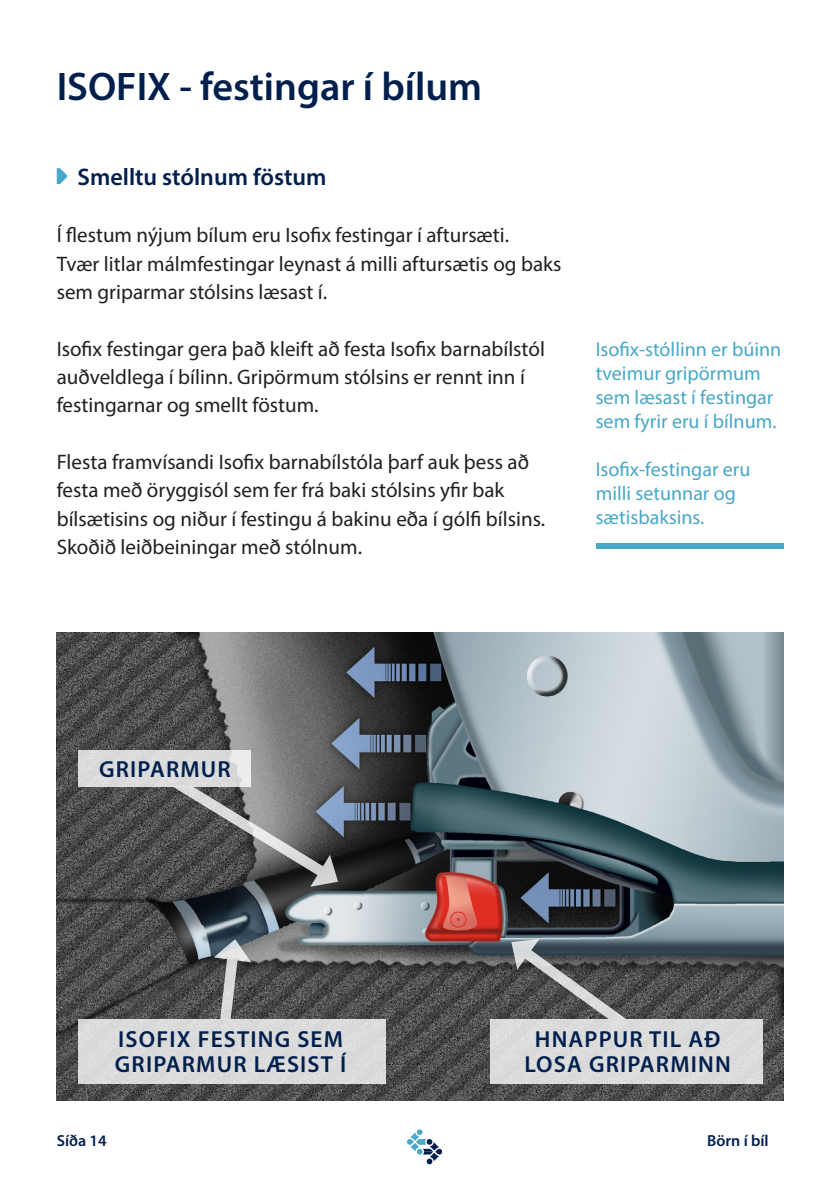
<style>
.page{position:relative;width:840px;height:1191px;background:#fff}
.page>*{position:absolute;margin:0;border:0;box-sizing:border-box;transform-origin:0 0}
.overskrift{font:600 40px "Myriad Pro";color:#001f4d}
.brødtekst{font:600 24px "Myriad Pro";color:#001f4d}
.brødtekst-2{font:600 23.2px/25.4px "Myriad Pro";letter-spacing:.05em;color:#001f4d;text-align:center}
.brødtekst-3{font:21px/28.4px "Myriad Pro";color:#231f20}
.Paragraph_Style_2{font:20px/24px "Myriad Pro";color:#47a8c7}
.t1{font:600 16px "Myriad Pro";color:#001f4d}
</style>
<div class="page">
<svg style="left:407px;top:1129px;width:35px;height:36px"></svg>
<svg style="left:57px;top:168px;width:10px;height:16px"></svg>
<div style="left:595px;top:543px;width:187px;height:5px;background:#47a8c7"></div>
<img style="left:57px;top:633px;width:725px;height:467px">
<svg style="left:78px;top:750px;width:172px;height:36px;background:#dcdcdc"></svg>
<svg style="left:172px;top:786px;width:166px;height:101px;background:#6a6b6c"></svg>
<svg style="left:511px;top:939px;width:115px;height:80px;background:#616566"></svg>
<div style="left:490px;top:1019px;width:272px;height:64px;background:#dbdbdb"></div>
<svg style="left:214px;top:939px;width:37px;height:80px;background:#7d7f80"></svg>
<div style="left:78px;top:1019px;width:308px;height:64px;background:#dbdbdb"></div>
<p class="overskrift" style="left:57px;top:61px;width:426px">ISOFIX - festingar í bílum</p>
<p class="brødtekst" style="left:78px;top:162px;width:250px">Smelltu stólnum föstum</p>
<p class="brødtekst-3" style="left:57px;top:221px;width:506px">Í flestum nýjum bílum eru Isofix festingar í aftursæti.<br>Tvær litlar málmfestingar leynast á milli aftursætis og baks sem griparmar stólsins læsast í.</p>
<p class="brødtekst-3" style="left:57px;top:334px;width:489px">Isofix festingar gera það kleift að festa Isofix barnabílstól auðveldlega í bílinn. Gripörmum stólsins er rennt inn í festingarnar og smellt föstum.</p>
<p class="brødtekst-3" style="left:57px;top:447px;width:489px">Flesta framvísandi Isofix barnabílstóla þarf auk þess að festa með öryggisól sem fer frá baki stólsins yfir bak bílsætisins og niður í festingu á bakinu eða í gólfi bílsins.<br>Skoðið leiðbeiningar með stólnum.</p>
<p class="Paragraph_Style_2" style="left:595px;top:337px;width:187px">Isofix-stóllinn er búinn tveimur gripörmum sem læsast í festingar sem fyrir eru í bílnum.</p>
<p class="Paragraph_Style_2" style="left:595px;top:457px;width:156px">Isofix-festingar eru milli setunnar og sætisbaksins.</p>
<p class="brødtekst-2" style="left:99px;top:756px;width:133px">GRIPARMUR</p>
<p class="brødtekst-2" style="left:115px;top:1025px;width:233px;text-align:left">ISOFIX FESTING SEM<br>GRIPARMUR LÆSIST Í</p>
<p class="brødtekst-2" style="left:524px;top:1025px;width:208px">HNAPPUR TIL AÐ<br>LOSA GRIPARMINN</p>
<p class="t1" style="left:57px;top:1130px;width:51px">Síða 14</p>
<p class="t1" style="left:706px;top:1130px;width:63px">Börn í bíl</p>
</div>
